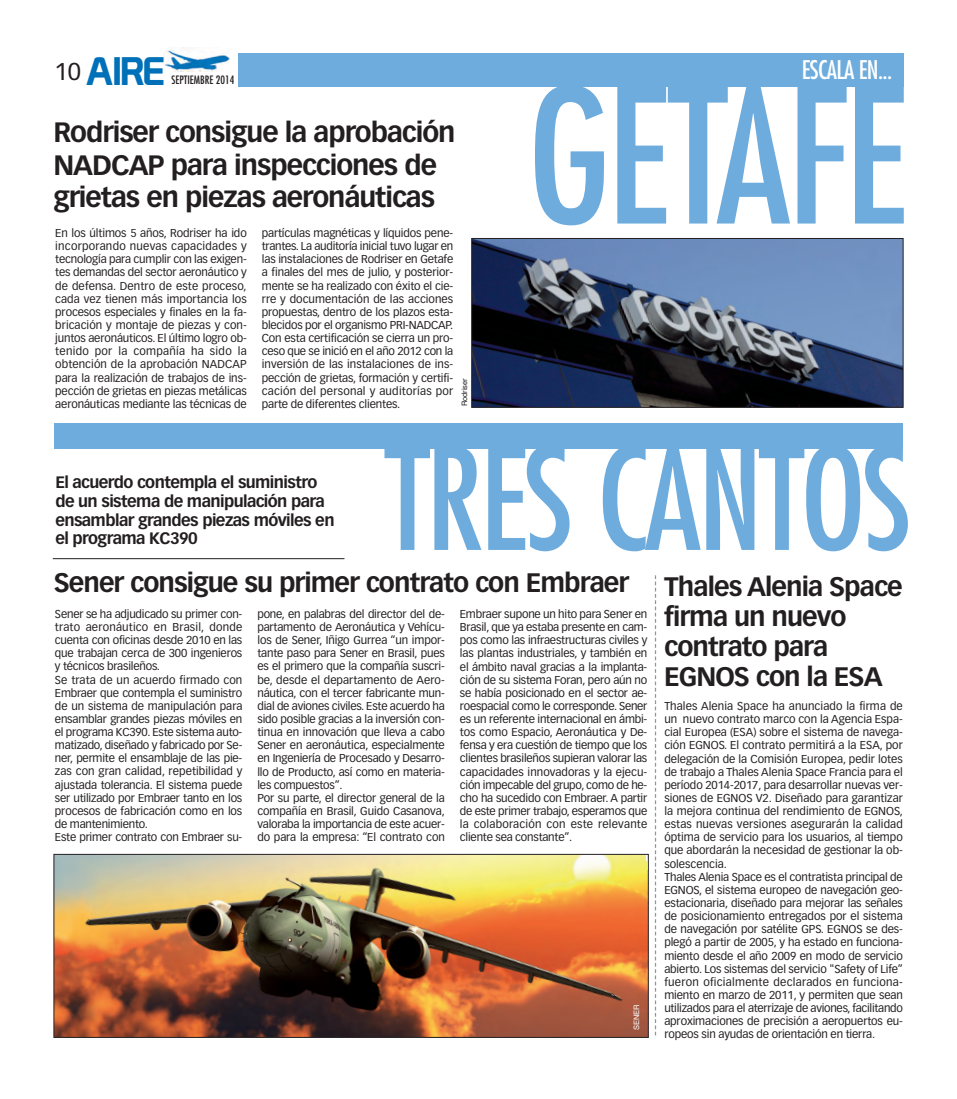
<style>
.page{position:relative;width:957px;height:1099px;background:#fff}
.page>*{position:absolute;margin:0;border:0;box-sizing:border-box;transform-origin:0 0}
.t1{font:condensed 181.25px "Futura";letter-spacing:-.025em;color:#6eacdd}
.t2{font:condensed 137.5px "Futura";letter-spacing:-.025em;color:#6eacdd}
.t3{font:38.88px "Prototype";color:#0070b8}
.t4{font:700 27.5px/32.5px "Vectora LH";letter-spacing:-.035em;color:#231f20}
.t5{font:700 26.25px/30px "Vectora LH";letter-spacing:-.035em;color:#231f20}
.t6{font:condensed 25px "Futura";letter-spacing:-.025em;color:#fff}
.t7{font:23.75px "Vectora LH";color:#231f20}
.t8{font:700 16.25px/18.8px "Vectora LH";letter-spacing:-.035em;color:#231f20}
.t9{font:11.25px/13.1px "Vectora LH";letter-spacing:-.01em;color:#231f20;text-align:justify}
.t10{font:condensed 11.25px "Futura";color:#231f20}
.t11{font:7.5px "Helvetica";color:#231f20}
.t12{font:7.5px "Helvetica";color:#fff}
</style>
<div class="page">
<div style="left:238px;top:54px;width:666px;height:33px;background:#6eacdd"></div>
<img style="left:164px;top:48px;width:66px;height:23px">
<svg style="left:655px;top:575px;width:1px;height:460px"></svg>
<hr style="left:53px;top:558px;width:291px;height:1px;background:#231f20">
<img style="left:473px;top:240px;width:428px;height:165px">
<div style="left:471px;top:238px;width:432px;height:169px;border:1px solid #231f20"></div>
<img style="left:56px;top:856px;width:590px;height:179px">
<div style="left:54px;top:854px;width:594px;height:183px;border:1px solid #231f20"></div>
<div style="left:55px;top:423px;width:848px;height:25px;background:#6eacdd"></div>
<p class="t3" style="left:86px;top:57px;width:81px">AIRE</p>
<p class="t6" style="left:802px;top:59px;width:92px">ESCALA EN...</p>
<p class="t7" style="left:54px;top:61px;width:28px">10</p>
<p class="t10" style="left:172px;top:75px;width:64px">SEPTIEMBRE 2014</p>
<p class="t1" style="left:527px;top:73px;width:381px">GETAFE</p>
<p class="t4" style="left:53px;top:118px;width:404px">Rodriser consigue la aprobación<br>NADCAP para inspecciones de grietas en piezas aeronáuticas</p>
<p class="t9" style="left:55px;top:227px;width:193px">En los últimos 5 años, Rodriser ha ido incorporando nuevas capacidades y tecnología para cumplir con las exigen&shy;tes demandas del sector aeronáutico y de defensa. Dentro de este proceso, cada vez tienen más importancia los procesos especiales y finales en la fa&shy;bricación y montaje de piezas y con&shy;juntos aeronáuticos. El último logro ob&shy;tenido por la compañía ha sido la obtención de la aprobación NADCAP para la realización de trabajos de ins&shy;pección de grietas en piezas metálicas aeronáuticas mediante las técnicas de</p>
<p class="t9" style="left:262px;top:227px;width:193px">partículas magnéticas y líquidos pene&shy;trantes. La auditoría inicial tuvo lugar en las instalaciones de Rodriser en Getafe a finales del mes de julio, y posterior&shy;mente se ha realizado con éxito el cie&shy;rre y documentación de las acciones propuestas, dentro de los plazos esta&shy;blecidos por el organismo PRI-NADCAP.<br>Con esta certificación se cierra un pro&shy;ceso que se inició en el año 2012 con la inversión de las instalaciones de ins&shy;pección de grietas, formación y certifi&shy;cación del personal y auditorías por parte de diferentes clientes.</p>
<p class="t11" style="left:462px;top:406px;width:30px;rotate:-90deg">Rodriser</p>
<p class="t2" style="left:385px;top:436px;width:528px">TRES CANTOS</p>
<p class="t5" style="left:664px;top:573px;width:240px">Thales Alenia Space firma un nuevo contrato para<br>EGNOS con la ESA</p>
<p class="t8" style="left:55px;top:474px;width:281px">El acuerdo contempla el suministro de un sistema de manipulación para ensamblar grandes piezas móviles en el programa KC390</p>
<p class="t5" style="left:54px;top:569px;width:577px">Sener consigue su primer contrato con Embraer</p>
<p class="t9" style="left:55px;top:608px;width:189px;text-align:left">Sener se ha adjudicado su primer con&shy;trato aeronáutico en Brasil, donde cuenta con oficinas desde 2010 en las que trabajan cerca de 300 ingenieros y técnicos brasileños.<br>Se trata de un acuerdo firmado con Embraer que contempla el suministro de un sistema de manipulación para ensamblar grandes piezas móviles en el programa KC390. Este sistema auto&shy;matizado, diseñado y fabricado por Se&shy;ner, permite el ensamblaje de las pie&shy;zas con gran calidad, repetibilidad y ajustada tolerancia. El sistema puede ser utilizado por Embraer tanto en los procesos de fabricación como en los de mantenimiento.<br>Este primer contrato con Embraer su-</p>
<p class="t9" style="left:257px;top:608px;width:189px;text-align:left">pone, en palabras del director del de&shy;partamento de Aeronáutica y Vehícu&shy;los de Sener, Iñigo Gurrea “un impor&shy;tante paso para Sener en Brasil, pues es el primero que la compañía suscri&shy;be, desde el departamento de Aero&shy;náutica, con el tercer fabricante mun&shy;dial de aviones civiles. Este acuerdo ha sido posible gracias a la inversión con&shy;tinua en innovación que lleva a cabo Sener en aeronáutica, especialmente en Ingeniería de Procesado y Desarro&shy;llo de Producto, así como en materia&shy;les compuestos”.<br>Por su parte, el director general de la compañía en Brasil, Guido Casanova, valoraba la importancia de este acuer&shy;do para la empresa: “El contrato con</p>
<p class="t9" style="left:460px;top:608px;width:189px">Embraer supone un hito para Sener en Brasil, que ya estaba presente en cam&shy;pos como las infraestructuras civiles y las plantas industriales, y también en el ámbito naval gracias a la implanta&shy;ción de su sistema Foran, pero aún no se había posicionado en el sector ae&shy;roespacial como le corresponde. Sener es un referente internacional en ámbi&shy;tos como Espacio, Aeronáutica y De&shy;fensa y era cuestión de tiempo que los clientes brasileños supieran valorar las capacidades innovadoras y la ejecu&shy;ción impecable del grupo, como de he&shy;cho ha sucedido con Embraer. A partir de este primer trabajo, esperamos que la colaboración con este relevante cliente sea constante”.</p>
<p class="t9" style="left:664px;top:700px;width:240px;text-align:left">Thales Alenia Space ha anunciado la firma de un nuevo contrato marco con la Agencia Espa&shy;cial Europea (ESA) sobre el sistema de navega&shy;ción EGNOS. El contrato permitirá a la ESA, por delegación de la Comisión Europea, pedir lotes de trabajo a Thales Alenia Space Francia para el período 2014-2017, para desarrollar nuevas ver&shy;siones de EGNOS V2. Diseñado para garantizar la mejora continua del rendimiento de EGNOS, estas nuevas versiones asegurarán la calidad óptima de servicio para los usuarios, al tiempo que abordarán la necesidad de gestionar la ob&shy;solescencia.<br>Thales Alenia Space es el contratista principal de EGNOS, el sistema europeo de navegación geo&shy;estacionaria, diseñado para mejorar las señales de posicionamiento entregados por el sistema de navegación por satélite GPS. EGNOS se des&shy;plegó a partir de 2005, y ha estado en funciona&shy;miento desde el año 2009 en modo de servicio abierto. Los sistemas del servicio "Safety of Life” fueron oficialmente declarados en funciona&shy;miento en marzo de 2011, y permiten que sean utilizados para el aterrizaje de aviones, facilitando aproximaciones de precisión a aeropuertos eu&shy;ropeos sin ayudas de orientación en tierra.</p>
<p class="t12" style="left:634px;top:1030px;width:27px;rotate:-90deg">SENER</p>
</div>
